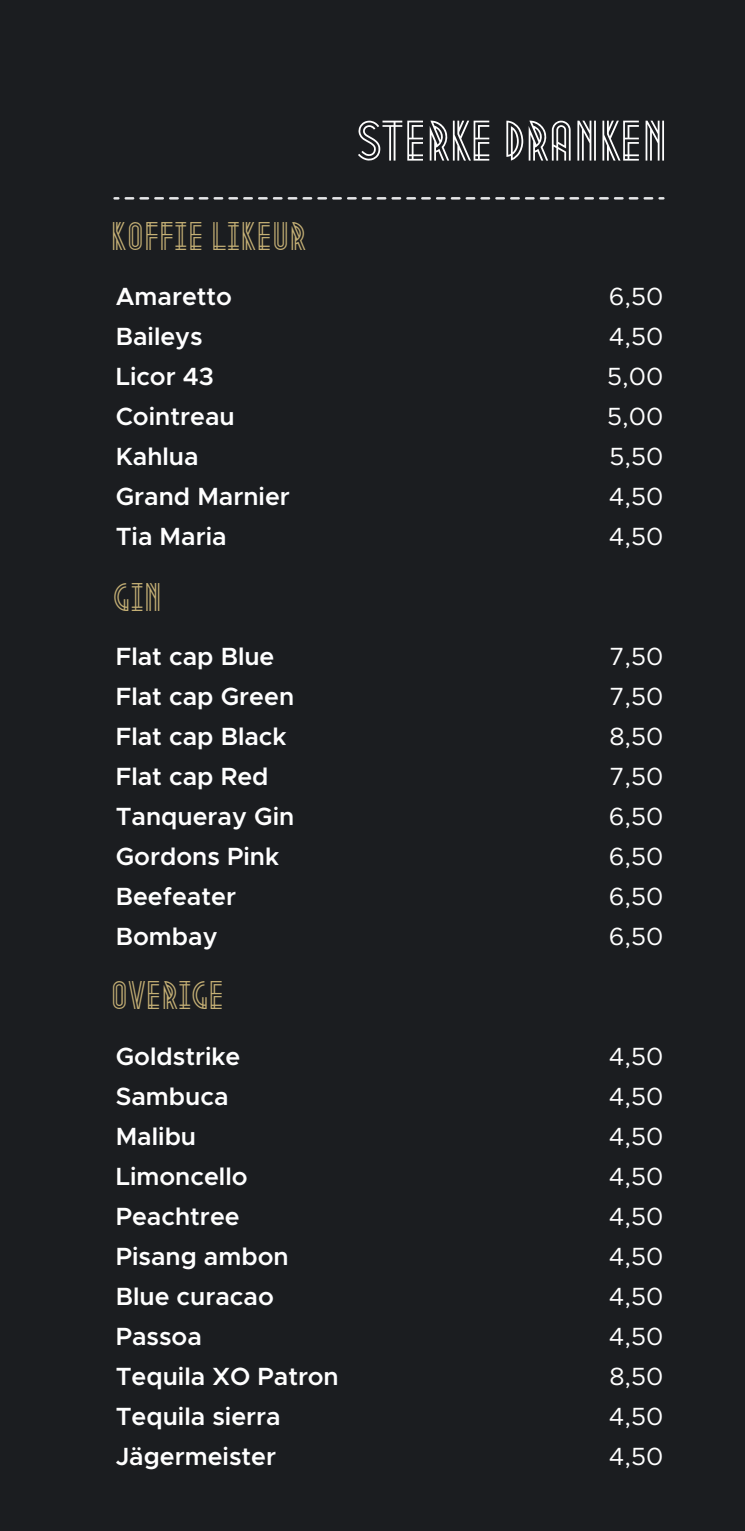
<style>
.page{position:relative;width:745px;height:1531px;background:#fff}
.page>*{position:absolute;margin:0;border:0;box-sizing:border-box;transform-origin:0 0}
.t1{font:50px "Metropolis 1920";color:#fff}
.t2{font:35px "Metropolis 1920";color:#c5b075}
.t3{font:600 25px/40px "Metropolis";color:#fff}
.t4{font:25px/40px "Metropolis";color:#fff;text-align:justify}
</style>
<div class="page">
<div style="left:0;top:0;width:744px;height:1531px;background:#1b1d20"></div>
<svg style="left:114px;top:197px;width:4px;height:3px"></svg>
<svg style="left:126px;top:197px;width:537px;height:3px"></svg>
<h1 class="t1" style="left:360px;top:100px;width:311px">STERKE DRANKEN</h1>
<h2 class="t2" style="left:113px;top:208px;width:196px">KOFFIE LIKEUR</h2>
<p class="t3" style="left:116px;top:276px;width:176px">Amaretto<br>Baileys<br>Licor 43<br>Cointreau<br>Kahlua<br>Grand Marnier<br>Tia Maria</p>
<h2 class="t2" style="left:116px;top:569px;width:50px">GIN</h2>
<p class="t3" style="left:116px;top:636px;width:180px">Flat cap Blue<br>Flat cap Green<br>Flat cap Black<br>Flat cap Red<br>Tanqueray Gin<br>Gordons Pink<br>Beefeater<br>Bombay</p>
<h2 class="t2" style="left:113px;top:966px;width:115px">OVERIGE</h2>
<p class="t3" style="left:116px;top:1036px;width:224px">Goldstrike<br>Sambuca<br>Malibu<br>Limoncello<br>Peachtree<br>Pisang ambon<br>Blue curacao<br>Passoa<br>Tequila XO Patron<br>Tequila sierra<br>Jägermeister</p>
<p class="t4" style="left:607px;top:276px;width:58px">6,50<br>4,50<br>5,00<br>5,00<br>5,50<br>4,50<br>4,50</p>
<p class="t4" style="left:608px;top:636px;width:56px">7,50<br>7,50<br>8,50<br>7,50<br>6,50<br>6,50<br>6,50<br>6,50</p>
<p class="t4" style="left:608px;top:1036px;width:56px">4,50<br>4,50<br>4,50<br>4,50<br>4,50<br>4,50<br>4,50<br>4,50<br>8,50<br>4,50<br>4,50</p>
</div>
